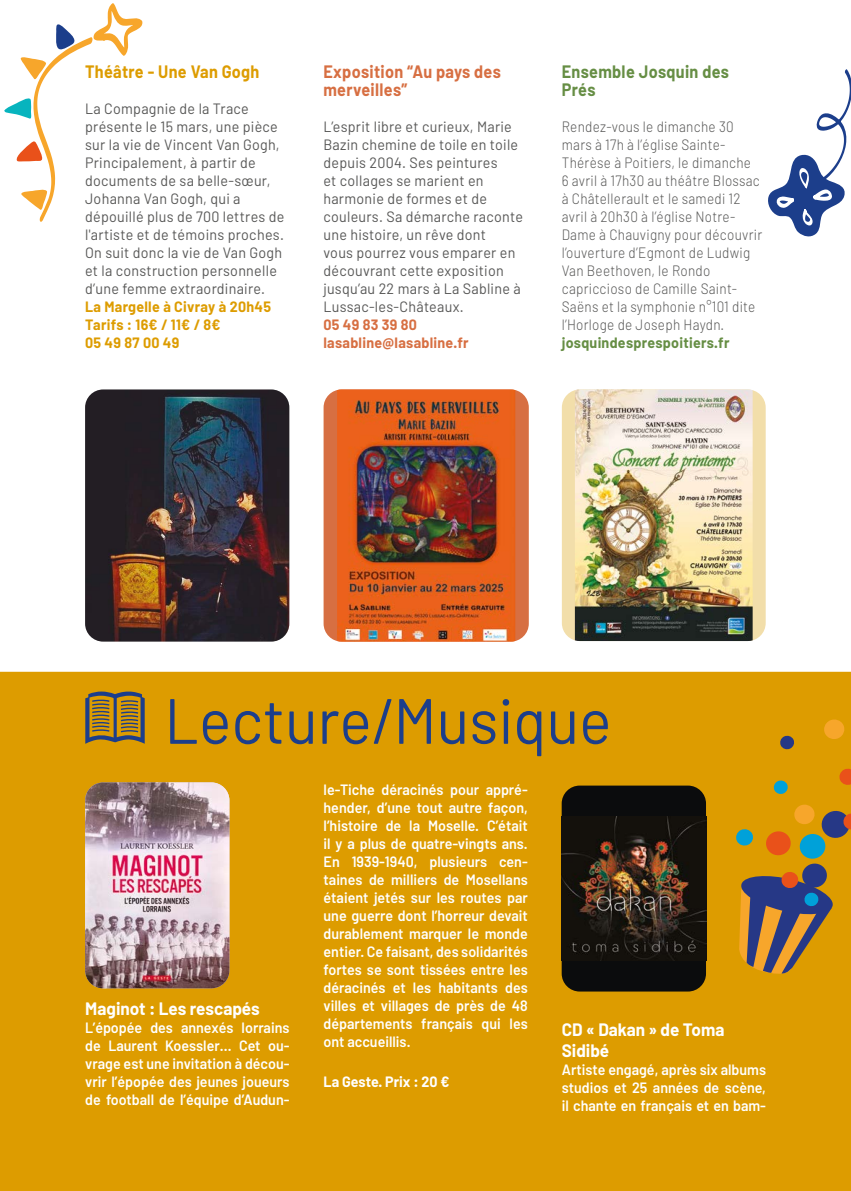
<style>
.page{position:relative;width:851px;height:1191px;background:#fff}
.page>*{position:absolute;margin:0;border:0;box-sizing:border-box;transform-origin:0 0}
.t1{font:63.9px "Barlow";color:#1c3e8b;scale:.95 1}
.t2{font:700 18px/21.6px "Barlow";color:#fff;scale:.95 1}
.t3{font:700 18px/18px "Barlow";letter-spacing:.02em;color:#d76f42;scale:.9 1}
.t4{font:700 18px/18px "Barlow";letter-spacing:.02em;color:#668e44;scale:.9 1}
.t5{font:700 18px "Barlow";letter-spacing:.02em;color:#dd9c00;scale:.9 1}
.t6{font:600 15px/18px "Barlow";color:#fff;text-align:justify;scale:.95 1}
.t7{font:15px/18px "Barlow";letter-spacing:.02em;color:#575756;scale:.95 1}
.t8{font:300 15px/18px "Barlow";letter-spacing:.02em;color:#575756;scale:.9 1}
.t9{font:700 15px/18px "Barlow";letter-spacing:.02em;color:#dd9c00;scale:.95 1}
.t10{font:700 15px/18px "Barlow";letter-spacing:.02em;color:#d76f42;scale:.95 1}
.t11{font:700 15px "Barlow";letter-spacing:.02em;color:#668e44;scale:.95 1}
.t12{font:700 15px "Barlow";color:#fff;scale:.95 1}
</style>
<div class="page">
<div style="left:0;top:672px;width:850px;height:519px;background:#dd9c00"></div>
<svg style="left:85px;top:691px;width:60px;height:53px;background:#89733c"></svg>
<svg style="left:768px;top:69px;width:82px;height:168px"></svg>
<svg style="left:4px;top:3px;width:138px;height:219px"></svg>
<svg style="left:779px;top:735px;width:16px;height:15px"></svg>
<svg style="left:838px;top:767px;width:12px;height:19px"></svg>
<svg style="left:822px;top:718px;width:23px;height:22px"></svg>
<svg style="left:772px;top:779px;width:16px;height:16px"></svg>
<svg style="left:734px;top:803px;width:117px;height:175px;background:#a88131"></svg>
<div style="left:323px;top:389px;width:205px;height:252px;background:#d76f42;border-radius:18px"></div>
<img style="left:337px;top:389px;width:178px;height:252px">
<img style="left:85px;top:389px;width:204px;height:252px">
<div style="left:561px;top:389px;width:204px;height:252px;background:#f2deaa;border-radius:18px"></div>
<img style="left:574px;top:389px;width:178px;height:252px">
<div style="left:561px;top:785px;width:145px;height:206px;background:#0b0c0d;border-radius:18px"></div>
<img style="left:561px;top:816px;width:145px;height:144px">
<img style="left:85px;top:782px;width:144px;height:206px">
<p class="t5" style="left:85px;top:60px;width:195px">Théâtre - Une Van Gogh</p>
<p class="t7" style="left:85px;top:99px;width:211px">La Compagnie de la Trace présente le 15 mars, une pièce sur la vie de Vincent Van Gogh,<br>Principalement, à partir de documents de sa belle-sœur,<br>Johanna Van Gogh, qui a dépouillé plus de 700 lettres de l'artiste et de témoins proches.<br>On suit donc la vie de Van Gogh et la construction personnelle d’une femme extraordinaire.</p>
<p class="t9" style="left:85px;top:297px;width:197px">La Margelle à Civray à 20h45<br>Tarifs : 16€ / 11€ / 8€<br>05 49 87 00 49</p>
<p class="t3" style="left:323px;top:62px;width:199px">Exposition “Au pays des merveilles”</p>
<p class="t7" style="left:323px;top:117px;width:211px">L’esprit libre et curieux, Marie<br>Bazin chemine de toile en toile depuis 2004. Ses peintures<br>et collages se marient en harmonie de formes et de couleurs. Sa démarche raconte une histoire, un rêve dont<br>vous pourrez vous emparer en découvrant cette exposition jusqu’au 22 mars à La Sabline à<br>Lussac-les-Châteaux.</p>
<p class="t10" style="left:323px;top:315px;width:154px">05 49 83 39 80 lasabline@lasabline.fr</p>
<p class="t4" style="left:561px;top:62px;width:187px">Ensemble Josquin des<br>Prés</p>
<p class="t8" style="left:561px;top:117px;width:224px">Rendez-vous le dimanche 30 mars à 17h à l’église Sainte-<br>Thérèse à Poitiers, le dimanche<br>6 avril à 17h30 au théâtre Blossac à Châtellerault et le samedi 12 avril à 20h30 à l’église Notre-<br>Dame à Chauvigny pour découvrir l’ouverture d’Egmont de Ludwig<br>Van Beethoven, le Rondo capriccioso de Camille Saint-<br>Saëns et la symphonie n°101 dite l’Horloge de Joseph Haydn.</p>
<p class="t11" style="left:561px;top:333px;width:178px">josquindesprespoitiers.fr</p>
<h1 class="t1" style="left:164px;top:681px;width:472px">Lecture/Musique</h1>
<p class="t2" style="left:85px;top:998px;width:185px">Maginot : Les rescapés</p>
<p class="t6" style="left:85px;top:1018px;width:216px">L’épopée des annexés lorrains de Laurent Koessler… Cet ou&shy;vrage est une invitation à décou&shy;vrir l’épopée des jeunes joueurs de football de l’équipe d’Audun-</p>
<p class="t6" style="left:323px;top:780px;width:216px">le-Tiche déracinés pour appré&shy;hender, d’une tout autre façon, l’histoire de la Moselle. C’était il y a plus de quatre-vingts ans.<br>En 1939-1940, plusieurs cen&shy;taines de milliers de Mosellans étaient jetés sur les routes par une guerre dont l’horreur devait durablement marquer le monde entier. Ce faisant, des solidarités fortes se sont tissées entre les déracinés et les habitants des villes et villages de près de 48 départements français qui les ont accueillis.</p>
<p class="t12" style="left:323px;top:1071px;width:134px">La Geste. Prix : 20 €</p>
<p class="t2" style="left:561px;top:1018px;width:172px">CD « Dakan » de Toma<br>Sidibé</p>
<p class="t6" style="left:561px;top:1060px;width:216px">Artiste engagé, après six albums studios et 25 années de scène, il chante en français et en bam-</p>
</div>
